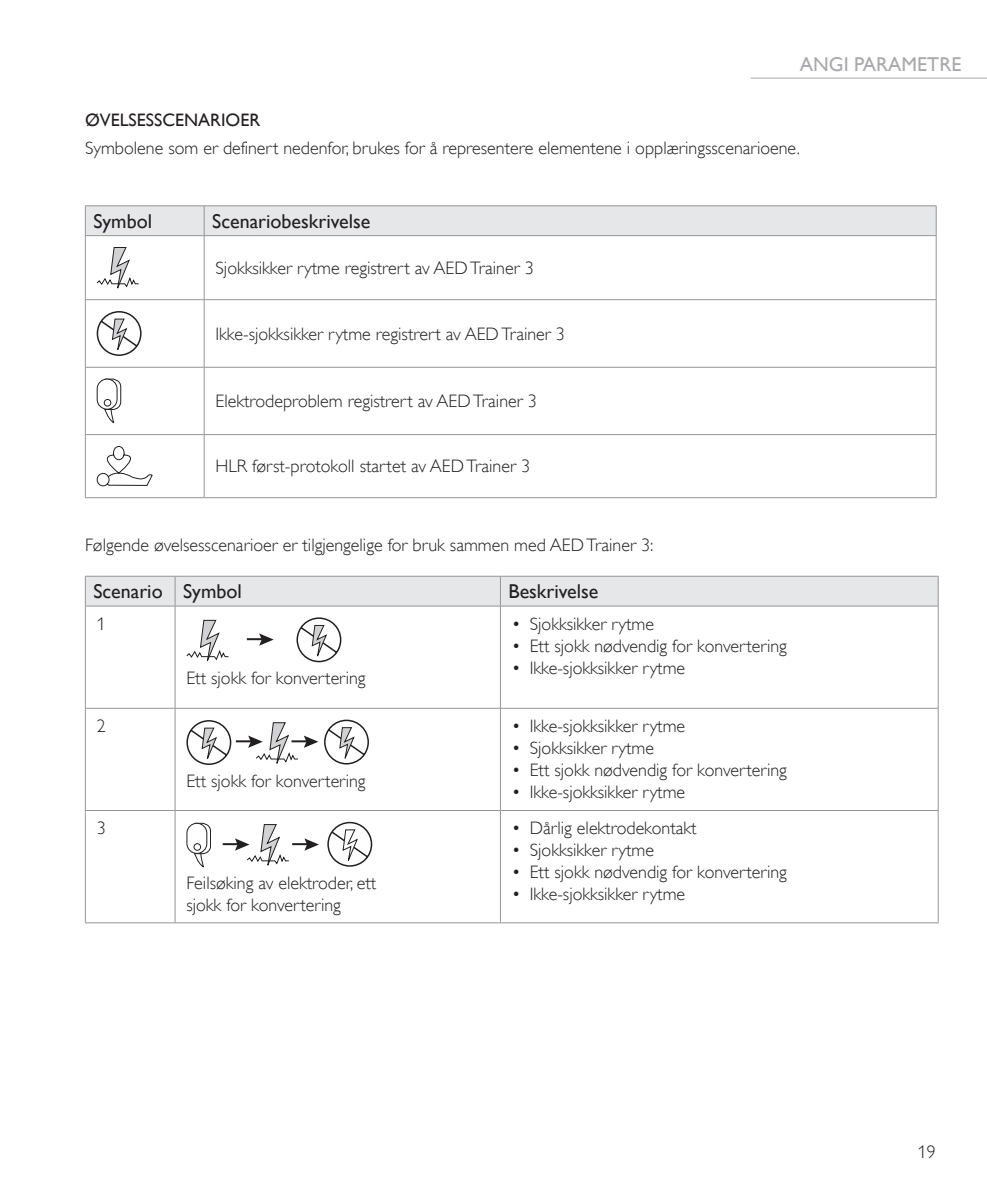
<style>
.page{position:relative;width:987px;height:1191px;background:#fff}
.page>*{position:absolute;margin:0;border:0;box-sizing:border-box;transform-origin:0 0}
._5_Body_Text{font:20px "Gill Alt One";color:#231f20}
.t1{font:20px "Gill Alt One";color:#a8a9ad}
._5_Body_Text-2{font:300 18px/22px "Gill Alt One";color:#231f20}
._2_Main_Heading{font:300 18px "Gill Alt One";color:#231f20}
._3_Sub_heading{font:18px "Gill Alt One";color:#231f20}
</style>
<div class="page">
<hr style="left:750px;top:78px;width:236px;height:1px;background:#a8a9ad">
<hr style="left:85px;top:205px;width:119px;height:1px;background:#939598">
<hr style="left:204px;top:205px;width:732px;height:1px;background:#939598">
<div style="left:85px;top:206px;width:851px;height:29px;background:#e6e7e9"></div>
<hr style="left:85px;top:235px;width:119px;height:1px;background:#939598">
<hr style="left:85px;top:236px;width:1px;height:63px;background:#939598">
<hr style="left:204px;top:235px;width:732px;height:1px;background:#939598">
<hr style="left:204px;top:236px;width:1px;height:63px;background:#939598">
<hr style="left:935px;top:236px;width:1px;height:63px;background:#939598">
<hr style="left:85px;top:299px;width:119px;height:1px;background:#939598">
<hr style="left:85px;top:300px;width:1px;height:67px;background:#939598">
<hr style="left:204px;top:299px;width:732px;height:1px;background:#939598">
<hr style="left:204px;top:300px;width:1px;height:67px;background:#939598">
<hr style="left:935px;top:300px;width:1px;height:67px;background:#939598">
<hr style="left:85px;top:367px;width:119px;height:1px;background:#939598">
<hr style="left:85px;top:367px;width:1px;height:67px;background:#939598">
<hr style="left:204px;top:367px;width:732px;height:1px;background:#939598">
<hr style="left:204px;top:367px;width:1px;height:67px;background:#939598">
<hr style="left:935px;top:367px;width:1px;height:67px;background:#939598">
<hr style="left:85px;top:434px;width:119px;height:1px;background:#939598">
<hr style="left:85px;top:435px;width:1px;height:62px;background:#939598">
<hr style="left:204px;top:434px;width:732px;height:1px;background:#939598">
<hr style="left:204px;top:435px;width:1px;height:62px;background:#939598">
<hr style="left:935px;top:435px;width:1px;height:62px;background:#939598">
<hr style="left:85px;top:497px;width:119px;height:1px;background:#939598">
<hr style="left:204px;top:497px;width:732px;height:1px;background:#939598">
<svg style="left:96px;top:247px;width:43px;height:42px"></svg>
<svg style="left:96px;top:311px;width:46px;height:45px"></svg>
<svg style="left:104px;top:378px;width:18px;height:46px"></svg>
<div style="left:97px;top:379px;width:20px;height:30px;background:#fff;border-radius:10px"></div>
<div style="left:97px;top:378px;width:21px;height:32px;border:1px solid #231f20;border-radius:10px"></div>
<div style="left:104px;top:399px;width:7px;height:7px;border:1px solid #231f20;border-radius:50%"></div>
<svg style="left:96px;top:446px;width:57px;height:41px"></svg>
<div style="left:86px;top:577px;width:851px;height:29px;background:#e6e7e9"></div>
<hr style="left:85px;top:576px;width:90px;height:1px;background:#939598">
<hr style="left:85px;top:576px;width:1px;height:30px;background:#939598">
<hr style="left:175px;top:576px;width:325px;height:1px;background:#939598">
<hr style="left:175px;top:576px;width:1px;height:30px;background:#939598">
<hr style="left:500px;top:576px;width:438px;height:1px;background:#939598">
<hr style="left:500px;top:576px;width:1px;height:30px;background:#939598">
<hr style="left:937px;top:576px;width:1px;height:30px;background:#939598">
<hr style="left:85px;top:606px;width:90px;height:1px;background:#939598">
<hr style="left:175px;top:606px;width:325px;height:1px;background:#939598">
<hr style="left:500px;top:606px;width:438px;height:1px;background:#939598">
<hr style="left:85px;top:606px;width:1px;height:102px;background:#939598">
<hr style="left:175px;top:606px;width:1px;height:102px;background:#939598">
<hr style="left:500px;top:606px;width:1px;height:102px;background:#939598">
<hr style="left:937px;top:606px;width:1px;height:102px;background:#939598">
<hr style="left:85px;top:708px;width:90px;height:1px;background:#939598">
<hr style="left:85px;top:708px;width:1px;height:102px;background:#939598">
<hr style="left:175px;top:708px;width:325px;height:1px;background:#939598">
<hr style="left:175px;top:708px;width:1px;height:102px;background:#939598">
<hr style="left:500px;top:708px;width:438px;height:1px;background:#939598">
<hr style="left:500px;top:708px;width:1px;height:102px;background:#939598">
<hr style="left:937px;top:708px;width:1px;height:102px;background:#939598">
<hr style="left:85px;top:810px;width:90px;height:1px;background:#939598">
<hr style="left:85px;top:810px;width:1px;height:112px;background:#939598">
<hr style="left:175px;top:810px;width:325px;height:1px;background:#939598">
<hr style="left:175px;top:810px;width:1px;height:112px;background:#939598">
<hr style="left:500px;top:810px;width:438px;height:1px;background:#939598">
<hr style="left:500px;top:810px;width:1px;height:112px;background:#939598">
<hr style="left:937px;top:810px;width:1px;height:112px;background:#939598">
<hr style="left:85px;top:922px;width:90px;height:1px;background:#939598">
<hr style="left:175px;top:922px;width:325px;height:1px;background:#939598">
<hr style="left:500px;top:922px;width:438px;height:1px;background:#939598">
<svg style="left:247px;top:633px;width:27px;height:12px"></svg>
<svg style="left:186px;top:619px;width:43px;height:43px"></svg>
<svg style="left:296px;top:617px;width:46px;height:46px"></svg>
<svg style="left:186px;top:719px;width:183px;height:46px"></svg>
<svg style="left:223px;top:824px;width:96px;height:42px"></svg>
<svg style="left:194px;top:822px;width:17px;height:46px"></svg>
<div style="left:187px;top:823px;width:20px;height:30px;background:#fff;border-radius:10px"></div>
<div style="left:186px;top:823px;width:21px;height:31px;border:1px solid #231f20;border-radius:10px"></div>
<div style="left:193px;top:843px;width:8px;height:7px;border:1px solid #231f20;border-radius:50%"></div>
<svg style="left:327px;top:821px;width:46px;height:46px"></svg>
<p class="t1" style="left:799px;top:52px;width:163px">ANGI PARAMETRE</p>
<p class="_3_Sub_heading" style="left:85px;top:109px;width:177px">ØVELSESSCENARIOER</p>
<p class="_5_Body_Text-2" style="left:85px;top:136px;width:716px">Symbolene som er definert nedenfor, brukes for å representere elementene i opplæringsscenarioene.</p>
<p class="_5_Body_Text" style="left:93px;top:209px;width:60px">Symbol</p>
<p class="_5_Body_Text" style="left:212px;top:209px;width:160px">Scenariobeskrivelse</p>
<p class="_5_Body_Text-2" style="left:215px;top:257px;width:320px">Sjokksikker rytme registrert av AEDTrainer 3</p>
<p class="_5_Body_Text-2" style="left:215px;top:322px;width:351px">Ikke-sjokksikker rytme registrert av AEDTrainer 3</p>
<p class="_5_Body_Text-2" style="left:215px;top:390px;width:323px">Elektrodeproblem registrert av AEDTrainer 3</p>
<p class="_5_Body_Text-2" style="left:215px;top:455px;width:316px">HLR først-protokoll startet av AEDTrainer 3</p>
<p class="_2_Main_Heading" style="left:85px;top:534px;width:569px">Følgende øvelsesscenarioer er tilgjengelige for bruk sammen med AEDTrainer 3:</p>
<p class="_5_Body_Text" style="left:93px;top:579px;width:71px">Scenario</p>
<p class="_5_Body_Text" style="left:183px;top:579px;width:60px">Symbol</p>
<p class="_5_Body_Text" style="left:508px;top:579px;width:92px">Beskrivelse</p>
<p class="_5_Body_Text-2" style="left:97px;top:613px;width:10px">1</p>
<p class="_5_Body_Text-2" style="left:511px;top:613px;width:144px">• Sjokksikker rytme</p>
<p class="_5_Body_Text-2" style="left:511px;top:635px;width:276px">• Ett sjokk nødvendig for konvertering</p>
<p class="_5_Body_Text-2" style="left:511px;top:657px;width:175px">• Ikke-sjokksikker rytme</p>
<p class="_5_Body_Text-2" style="left:186px;top:667px;width:181px">Ett sjokk for konvertering</p>
<p class="_5_Body_Text-2" style="left:97px;top:715px;width:10px">2</p>
<p class="_5_Body_Text-2" style="left:97px;top:817px;width:10px">3</p>
<p class="_5_Body_Text-2" style="left:186px;top:770px;width:181px">Ett sjokk for konvertering</p>
<p class="_5_Body_Text-2" style="left:186px;top:872px;width:191px">Feilsøking av elektroder, ett sjokk for konvertering</p>
<p class="_5_Body_Text-2" style="left:511px;top:715px;width:175px">• Ikke-sjokksikker rytme</p>
<p class="_5_Body_Text-2" style="left:511px;top:737px;width:144px">• Sjokksikker rytme</p>
<p class="_5_Body_Text-2" style="left:511px;top:759px;width:276px">• Ett sjokk nødvendig for konvertering</p>
<p class="_5_Body_Text-2" style="left:511px;top:781px;width:175px">• Ikke-sjokksikker rytme</p>
<p class="_5_Body_Text-2" style="left:511px;top:817px;width:186px">• Dårlig elektrodekontakt</p>
<p class="_5_Body_Text-2" style="left:511px;top:839px;width:144px">• Sjokksikker rytme</p>
<p class="_5_Body_Text-2" style="left:511px;top:861px;width:276px">• Ett sjokk nødvendig for konvertering</p>
<p class="_5_Body_Text-2" style="left:511px;top:883px;width:175px">• Ikke-sjokksikker rytme</p>
<p class="_5_Body_Text-2" style="left:917px;top:1141px;width:19px">19</p>
</div>
